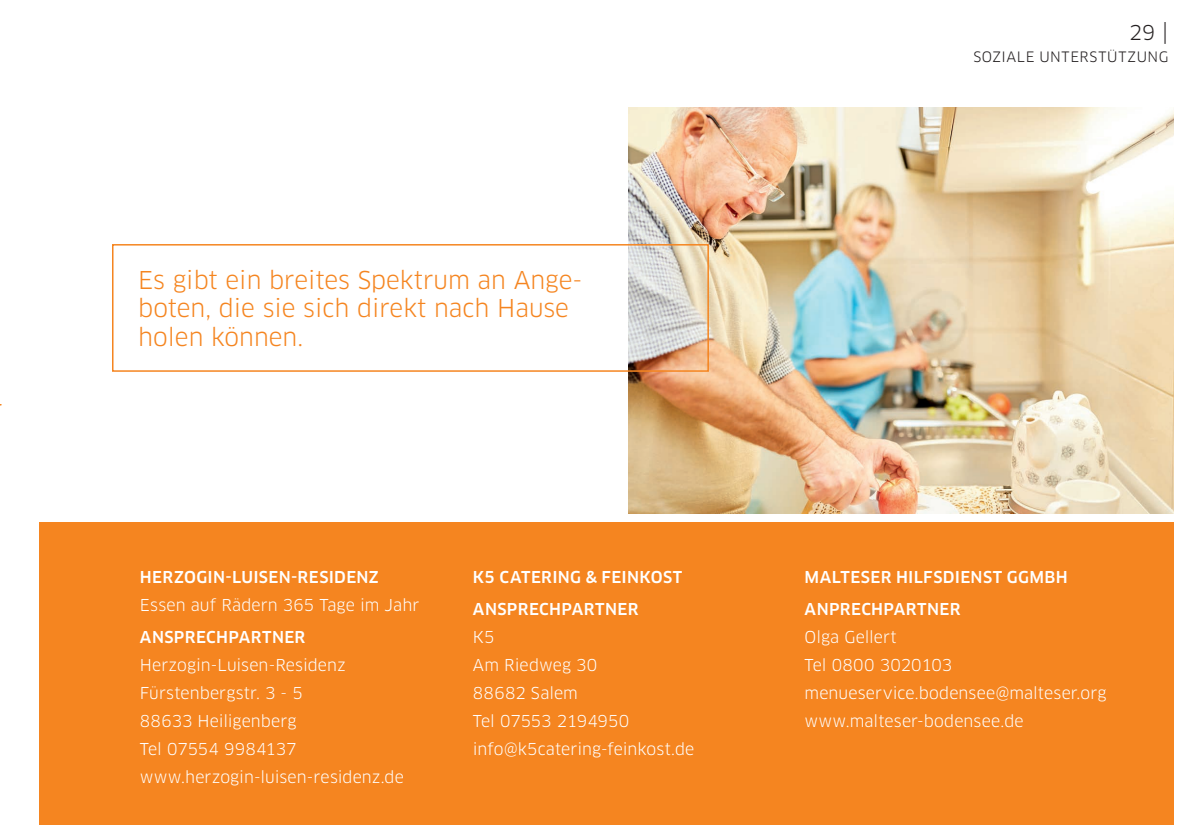
<style>
.page{position:relative;width:1191px;height:840px;background:#fff}
.page>*{position:absolute;margin:0;border:0;box-sizing:border-box;transform-origin:0 0}
.t1{font:24px/28.8px "Clan OT";color:#f58520}
.t2{font:20px "Clan OT";color:#231f20}
.t3{font:16px/28px "Clan OT";letter-spacing:.005em;color:#fff}
.t4{font:500 16px/32px "Clan OT";letter-spacing:.02em;color:#fff}
.t5{font:14px "Clan OT";letter-spacing:.045em;color:#231f20}
.s1{font-size:22px}
</style>
<div class="page">
<div style="left:40px;top:522px;width:1134px;height:301px;background:#f58520"></div>
<img style="left:629px;top:108px;width:545px;height:405px">
<div style="left:112px;top:244px;width:597px;height:127px;border:2px solid #f58520"></div>
<h1 class="t1" style="left:138px;top:265px;width:445px">Es gibt ein breites Spektrum an Ange&shy;boten, die sie sich direkt nach Hause holen können.</h1>
<p class="t4" style="left:140px;top:561px;width:240px">HERZOGIN-LUISEN-RESIDENZ</p>
<p class="t3" style="left:140px;top:590px;width:281px">Essen auf Rädern 365 Tage im Jahr</p>
<p class="t4" style="left:140px;top:621px;width:167px">ANSPRECHPARTNER</p>
<p class="t3" style="left:140px;top:650px;width:265px">Herzogin-Luisen-Residenz<br>Fürstenbergstr. 3 - 5<br>88633 Heiligenberg<br>Tel 07554 9984137 www.herzogin-luisen-residenz.de</p>
<p class="t4" style="left:473px;top:561px;width:211px">K5 CATERING &amp; FEINKOST<br>ANSPRECHPARTNER</p>
<p class="t3" style="left:473px;top:622px;width:223px">K5<br>Am Riedweg 30<br>88682 Salem<br>Tel 07553 2194950 info@k5catering-feinkost.de</p>
<p class="t2" style="left:1129px;top:21px;width:41px">29 <span class="s1">|</span></p>
<p class="t5" style="left:973px;top:48px;width:196px">SOZIALE UNTERSTÜTZUNG</p>
<p class="t4" style="left:804px;top:561px;width:264px">MALTESER HILFSDIENST GGMBH<br>ANPRECHPARTNER</p>
<p class="t3" style="left:804px;top:622px;width:303px">Olga Gellert<br>Tel 0800 3020103 menueservice.bodensee@malteser.org www.malteser-bodensee.de</p>
</div>
